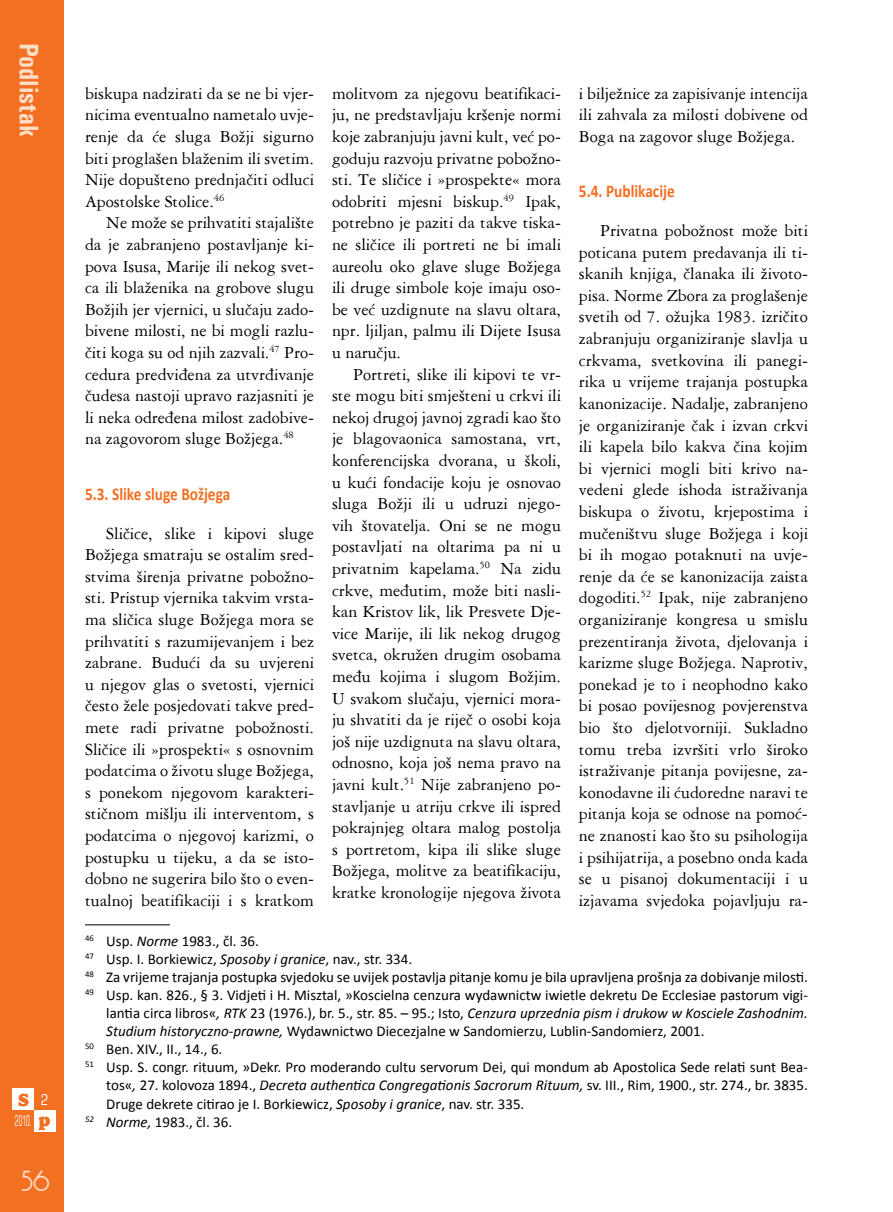
<style>
.page{position:relative;width:893px;height:1212px;background:#fff}
.page>*{position:absolute;margin:0;border:0;box-sizing:border-box;transform-origin:0 0}
.t1{font:700 condensed 27px "Univers";color:#fedec7}
.t2{font:27px "Andes";color:#fedec7}
.t3{font:18px/21.6px "American Garamond BT";color:#000;text-align:justify}
.t4{font:700 18px "Calibri";color:#f36f21;scale:.85 1}
.t5{font:800 18px "Alfredo";color:#f36f21}
.t6{font:15px "Calibri";color:#000}
.t7{font:condensed 15px "Square 721 BT";color:#fff;scale:.5 1}
.t8{font:condensed 15px "Square 721 BT";color:#fff}
.s1{font-family:"Alfredo";font-weight:800;font-stretch:normal;font-size:18px;color:#f36f21}
.s2{font-style:italic}
</style>
<div class="page">
<div style="left:0;top:0;width:64px;height:1212px;background:#f36f21"></div>
<div style="left:13px;top:1089px;width:21px;height:21px;background:#fff"></div>
<div style="left:34px;top:1110px;width:21px;height:21px;background:#fff"></div>
<hr style="left:85px;top:924px;width:85px;height:1px;background:#000">
<h1 class="t1" style="left:46px;top:43px;width:96px;rotate:90deg">Podlistak</h1>
<p class="t5" style="left:18px;top:1090px;width:12px">S</p>
<p class="t7" style="left:15px;top:1112px;width:72px">2010. <span class="s1">p</span></p>
<p class="t8" style="left:41px;top:1090px;width:9px">2</p>
<h1 class="t2" style="left:21px;top:1169px;width:30px">56</h1>
<p class="t3" style="left:85px;top:82px;width:230px">biskupa nadzirati da se ne bi vjer&shy;nicima eventualno nametalo uvje&shy;renje da će sluga Božji sigurno biti proglašen blaženim ili svetim.<br>Nije dopušteno prednjačiti odluci Apostolske Stolice.<sup>46</sup></p>
<p class="t3" style="left:85px;top:212px;width:230px;text-indent:21px">Ne može se prihvatiti stajalište da je zabranjeno postavljanje ki&shy;pova Isusa, Marije ili nekog svet&shy;ca ili blaženika na grobove slugu Božjih jer vjernici, u slučaju zado&shy;bivene milosti, ne bi mogli razlu&shy;čiti koga su od njih zazvali.<sup>47</sup> Pro&shy;cedura predviđena za utvrđivanje čudesa nastoji upravo razjasniti je li neka određena milost zadobive&shy;na zagovorom sluge Božjega.<sup>48</sup></p>
<p class="t4" style="left:85px;top:483px;width:172px">5.3. Slike sluge Božjega</p>
<p class="t3" style="left:85px;top:522px;width:230px;text-indent:21px">Sličice, slike i kipovi sluge Božjega smatraju se ostalim sred&shy;stvima širenja privatne pobožno&shy;sti. Pristup vjernika takvim vrsta&shy;ma sličica sluge Božjega mora se prihvatiti s razumijevanjem i bez zabrane. Budući da su uvjereni u njegov glas o svetosti, vjernici često žele posjedovati takve pred&shy;mete radi privatne pobožnosti.<br>Sličice ili »prospekti« s osnovnim podatcima o životu sluge Božjega, s ponekom njegovom karakteri&shy;stičnom mišlju ili interventom, s podatcima o njegovoj karizmi, o postupku u tijeku, a da se isto&shy;dobno ne sugerira bilo što o even&shy;tualnoj beatifikaciji i s kratkom</p>
<p class="t3" style="left:332px;top:82px;width:230px">molitvom za njegovu beatifikaci&shy;ju, ne predstavljaju kršenje normi koje zabranjuju javni kult, već po&shy;goduju razvoju privatne pobožno&shy;sti. Te sličice i »prospekte« mora odobriti mjesni biskup.<sup>49</sup> Ipak, potrebno je paziti da takve tiska&shy;ne sličice ili portreti ne bi imali aureolu oko glave sluge Božjega ili druge simbole koje imaju oso&shy;be već uzdignute na slavu oltara, npr. ljiljan, palmu ili Dijete Isusa u naručju.</p>
<p class="t3" style="left:332px;top:363px;width:230px;text-indent:21px">Portreti, slike ili kipovi te vr&shy;ste mogu biti smješteni u crkvi ili nekoj drugoj javnoj zgradi kao što je blagovaonica samostana, vrt, konferencijska dvorana, u školi, u kući fondacije koju je osnovao sluga Božji ili u udruzi njego&shy;vih štovatelja. Oni se ne mogu postavljati na oltarima pa ni u privatnim kapelama.<sup>50</sup> Na zidu crkve, međutim, može biti nasli&shy;kan Kristov lik, lik Presvete Dje&shy;vice Marije, ili lik nekog drugog svetca, okružen drugim osobama među kojima i slugom Božjim.<br>U svakom slučaju, vjernici mora&shy;ju shvatiti da je riječ o osobi koja još nije uzdignuta na slavu oltara, odnosno, koja još nema pravo na javni kult.<sup>51</sup> Nije zabranjeno po&shy;stavljanje u atriju crkve ili ispred pokrajnjeg oltara malog postolja s portretom, kipa ili slike sluge Božjega, molitve za beatifikaciju, kratke kronologije njegova života</p>
<p class="t3" style="left:579px;top:82px;width:230px">i bilježnice za zapisivanje intencija ili zahvala za milosti dobivene od Boga na zagovor sluge Božjega.</p>
<p class="t4" style="left:579px;top:180px;width:114px">5.4. Publikacije</p>
<p class="t3" style="left:579px;top:219px;width:230px;text-indent:21px">Privatna pobožnost može biti poticana putem predavanja ili ti&shy;skanih knjiga, članaka ili životo&shy;pisa. Norme Zbora za proglašenje svetih od 7. ožujka 1983. izričito zabranjuju organiziranje slavlja u crkvama, svetkovina ili panegi&shy;rika u vrijeme trajanja postupka kanonizacije. Nadalje, zabranjeno je organiziranje čak i izvan crkvi ili kapela bilo kakva čina kojim bi vjernici mogli biti krivo na&shy;vedeni glede ishoda istraživanja biskupa o životu, krjepostima i mučeništvu sluge Božjega i koji bi ih mogao potaknuti na uvje&shy;renje da će se kanonizacija zaista dogoditi.<sup>52</sup> Ipak, nije zabranjeno organiziranje kongresa u smislu prezentiranja života, djelovanja i karizme sluge Božjega. Naprotiv, ponekad je to i neophodno kako bi posao povijesnog povjerenstva bio što djelotvorniji. Sukladno tomu treba izvršiti vrlo široko istraživanje pitanja povijesne, za&shy;konodavne ili ćudoredne naravi te pitanja koja se odnose na pomoć&shy;ne znanosti kao što su psihologija i psihijatrija, a posebno onda kada se u pisanoj dokumentaciji i u izjavama svjedoka pojavljuju ra-</p>
<p class="t6" style="left:85px;top:932px;width:175px"><sup>46</sup> Usp. <span class="s2">Norme</span> 1983., čl. 36.</p>
<p class="t6" style="left:85px;top:950px;width:329px"><sup>47</sup> Usp. I. Borkiewicz, <span class="s2">Sposoby i granice</span>, nav., str. 334.</p>
<p class="t6" style="left:85px;top:968px;width:724px"><sup>48</sup> Za vrijeme trajanja postupka svjedoku se uvijek postavlja pitanje komu je bila upravljena prošnja za dobivanje milosti.</p>
<p class="t6" style="left:85px;top:986px;width:724px"><sup>49</sup> Usp. kan. 826., § 3. Vidjeti i H. Misztal, »Koscielna cenzura wydawnictw iwietle dekretu De Ecclesiae pastorum vigi-</p>
<p class="t6" style="left:106px;top:1004px;width:703px">lantia circa libros«<span class="s2">, RTK</span> 23 (1976.), br. 5., str. 85. – 95.; Isto, <span class="s2">Cenzura uprzednia pism i drukow w Kosciele Zashodnim.</span></p>
<p class="t6" style="left:106px;top:1022px;width:600px"><span class="s2">Studium historyczno-prawne,</span> Wydawnictwo Diecezjalne w Sandomierzu, Lublin-Sandomierz, 2001.</p>
<p class="t6" style="left:85px;top:1040px;width:139px"><sup>50</sup> Ben. XIV., II., 14., 6.</p>
<p class="t6" style="left:85px;top:1058px;width:724px"><sup>51</sup> Usp. S. congr. rituum, »Dekr. Pro moderando cultu servorum Dei, qui mondum ab Apostolica Sede relati sunt Bea-</p>
<p class="t6" style="left:106px;top:1076px;width:703px">tos«<span class="s2">,</span> 27. kolovoza 1894., <span class="s2">Decreta authentica Congregationis Sacrorum Rituum,</span> sv. III., Rim, 1900., str. 274., br. 3835.</p>
<p class="t6" style="left:106px;top:1094px;width:420px">Druge dekrete citirao je I. Borkiewicz, <span class="s2">Sposoby i granice</span>, nav. str. 335.</p>
<p class="t6" style="left:85px;top:1112px;width:149px"><sup>52</sup> <span class="s2">Norme,</span> 1983., čl. 36.</p>
</div>
